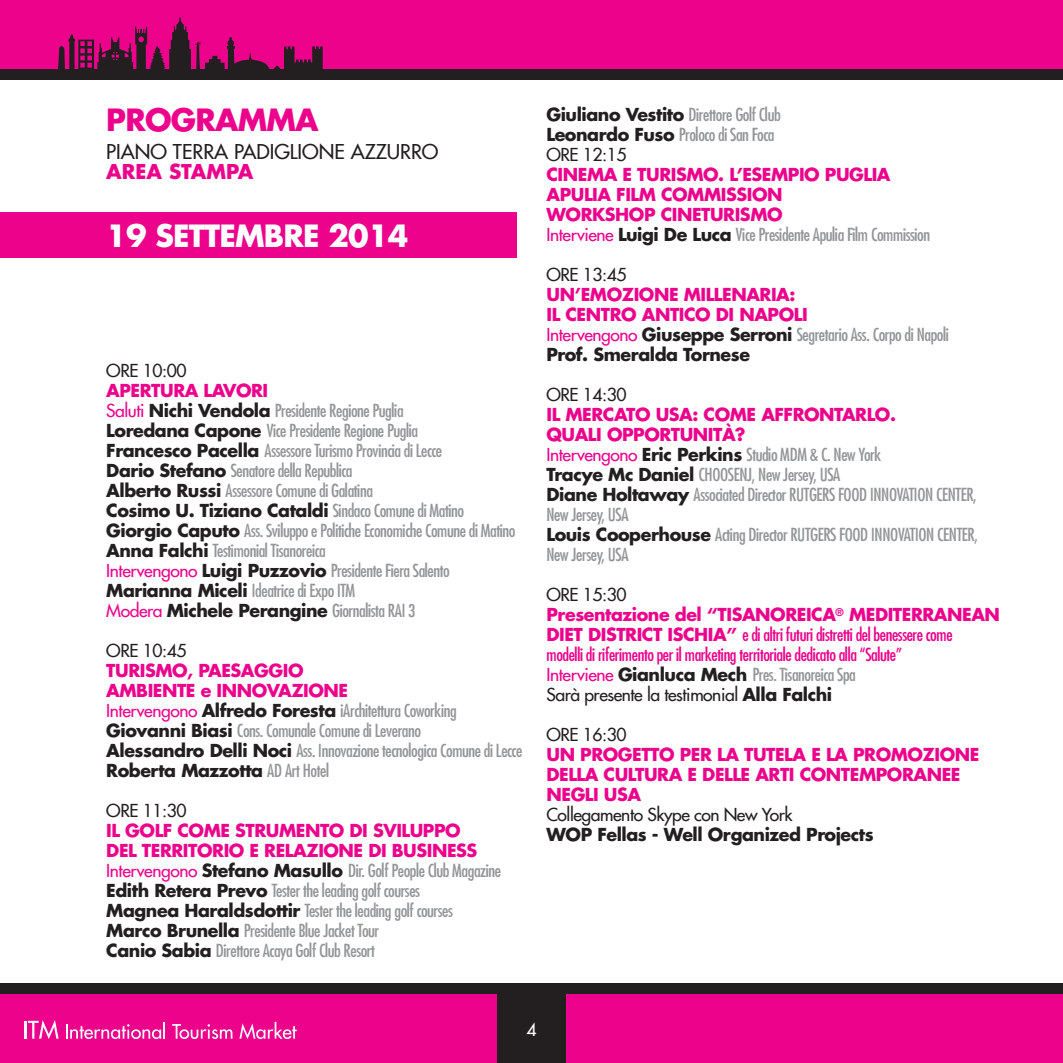
<style>
.page{position:relative;width:1063px;height:1063px;background:#fff}
.page>*{position:absolute;margin:0;border:0;box-sizing:border-box;transform-origin:0 0}
.t1{font:700 30px "Futura";letter-spacing:-.025em;color:#fff}
.t2{font:700 30px "Futura";letter-spacing:-.025em;color:#ed028c}
.t3{font:500 20px "Futura";color:#231f20}
.t4{font:700 20px "Futura";color:#ed028c}
.t5{font:condensed 17.5px "Futura";letter-spacing:-.025em;color:#939598}
.t6{font:700 17.5px/20px "Futura";letter-spacing:-.025em;color:#ed028c}
.t7{font:700 17.5px "Futura";letter-spacing:-.025em;color:#231f20}
.t8{font:500 17.5px "Futura";letter-spacing:-.025em;color:#231f20}
.t9{font:condensed 17.5px "Futura";letter-spacing:-.025em;color:#ed028c}
.t10{font:500 17.5px "Futura";color:#fff}
.s1{font-weight:500;font-stretch:normal;color:#ed028c}
.s2{font-weight:700;font-stretch:normal;color:#231f20}
.s3{font-weight:400;font-stretch:condensed;color:#939598}
.s4{font-weight:500;color:#ed028c}
.s5{font-weight:400;font-stretch:condensed}
.s6{font-weight:700}
</style>
<div class="page">
<div style="left:0;top:983px;width:1063px;height:80px;background:#231f20"></div>
<div style="left:0;top:994px;width:1063px;height:69px;background:#ed028c"></div>
<div style="left:0;top:0;width:1063px;height:80px;background:#231f20"></div>
<div style="left:0;top:0;width:1063px;height:69px;background:#ed028c"></div>
<div style="left:497px;top:988px;width:69px;height:75px;background:#231f20"></div>
<svg style="left:57px;top:18px;width:266px;height:51px"></svg>
<svg style="left:24px;top:1020px;width:35px;height:19px"></svg>
<svg style="left:66px;top:1022px;width:99px;height:17px"></svg>
<svg style="left:172px;top:1024px;width:60px;height:15px"></svg>
<svg style="left:239px;top:1022px;width:58px;height:17px"></svg>
<div style="left:0;top:212px;width:516px;height:46px;background:#ed028c"></div>
<p class="t2" style="left:106px;top:100px;width:214px">PROGRAMMA</p>
<p class="t3" style="left:106px;top:139px;width:334px">PIANO TERRA PADIGLIONE AZZURRO</p>
<p class="t4" style="left:106px;top:158px;width:149px">AREA STAMPA</p>
<p class="t1" style="left:106px;top:216px;width:304px">19 SETTEMBRE 2014</p>
<p class="t8" style="left:106px;top:359px;width:82px">ORE 10:00</p>
<p class="t6" style="left:106px;top:380px;width:163px">APERTURA LAVORI</p>
<p class="t5" style="left:106px;top:399px;width:299px"><span class="s1">Saluti</span> <span class="s2">Nichi Vendola</span> Presidente Regione Puglia</p>
<p class="t5" style="left:106px;top:419px;width:313px"><span class="s2">Loredana Capone</span> Vice Presidente Regione Puglia</p>
<p class="t5" style="left:106px;top:439px;width:338px"><span class="s2">Francesco Pacella</span> Assessore Turismo Provincia di Lecce</p>
<p class="t5" style="left:106px;top:459px;width:248px"><span class="s2">Dario Stefano</span> Senatore della Republica</p>
<p class="t5" style="left:106px;top:479px;width:268px"><span class="s2">Alberto Russi</span> Assessore Comune di Galatina</p>
<p class="t7" style="left:106px;top:498px;width:359px">Cosimo U. Tiziano Cataldi <span class="s3">Sindaco Comune di Matino</span></p>
<p class="t5" style="left:106px;top:519px;width:411px"><span class="s2">Giorgio Caputo</span> Ass. Sviluppo e Politiche Economiche Comune di Matino</p>
<p class="t5" style="left:106px;top:539px;width:221px"><span class="s2">Anna Falchi</span> Testimonial Tisanoreica</p>
<p class="t5" style="left:106px;top:559px;width:345px"><span class="s1">Intervengono</span> <span class="s2">Luigi Puzzovio</span> Presidente Fiera Salento</p>
<p class="t5" style="left:106px;top:579px;width:251px"><span class="s2">Marianna Miceli</span> Ideatrice di Expo ITM</p>
<p class="t7" style="left:106px;top:598px;width:311px"><span class="s4">Modera</span> Michele Perangine <span class="s3">Giornalista RAI 3</span></p>
<p class="t8" style="left:106px;top:639px;width:82px">ORE 10:45</p>
<p class="t6" style="left:106px;top:660px;width:199px">TURISMO, PAESAGGIO</p>
<p class="t6" style="left:106px;top:680px;width:243px">AMBIENTE e INNOVAZIONE</p>
<p class="t5" style="left:106px;top:699px;width:352px"><span class="s1">Intervengono</span> <span class="s2">Alfredo Foresta</span> iArchitettura Coworking</p>
<p class="t5" style="left:106px;top:719px;width:316px"><span class="s2">Giovanni Biasi</span> Cons. Comunale Comune di Leverano</p>
<p class="t5" style="left:106px;top:739px;width:418px"><span class="s2">Alessandro Delli Noci</span> Ass. Innovazione tecnologica Comune di Lecce</p>
<p class="t7" style="left:106px;top:758px;width:224px">Roberta Mazzotta <span class="s3">AD Art Hotel</span></p>
<p class="t8" style="left:106px;top:799px;width:82px">ORE 11:30</p>
<p class="t6" style="left:106px;top:820px;width:356px">IL GOLF COME STRUMENTO DI SVILUPPO</p>
<p class="t6" style="left:106px;top:840px;width:373px">DEL TERRITORIO E RELAZIONE DI BUSINESS</p>
<p class="t5" style="left:106px;top:859px;width:396px"><span class="s1">Intervengono</span> <span class="s2">Stefano Masullo</span> Dir. Golf People Club Magazine</p>
<p class="t5" style="left:106px;top:879px;width:315px"><span class="s2">Edith Retera Prevo</span> Tester the leading golf courses</p>
<p class="t5" style="left:106px;top:899px;width:348px"><span class="s2">Magnea Haraldsdottir</span> Tester the leading golf courses</p>
<p class="t5" style="left:106px;top:919px;width:274px"><span class="s2">Marco Brunella</span> Presidente Blue Jacket Tour</p>
<p class="t5" style="left:106px;top:939px;width:270px"><span class="s2">Canio Sabia</span> Direttore Acaya Golf Club Resort</p>
<p class="t5" style="left:546px;top:104px;width:236px"><span class="s2">Giuliano Vestito</span> Direttore Golf Club</p>
<p class="t5" style="left:546px;top:124px;width:229px"><span class="s2">Leonardo Fuso</span> Proloco di San Foca</p>
<p class="t8" style="left:546px;top:144px;width:82px">ORE 12:15</p>
<p class="t6" style="left:546px;top:165px;width:346px">CINEMA E TURISMO. L’ESEMPIO PUGLIA</p>
<p class="t6" style="left:546px;top:185px;width:238px">APULIA FILM COMMISSION</p>
<p class="t6" style="left:546px;top:205px;width:238px">WORKSHOP CINETURISMO</p>
<p class="t5" style="left:546px;top:224px;width:385px"><span class="s1">Interviene</span> <span class="s2">Luigi De Luca</span> Vice Presidente Apulia Film Commission</p>
<p class="t8" style="left:546px;top:264px;width:82px">ORE 13:45</p>
<p class="t6" style="left:546px;top:285px;width:251px">UN’EMOZIONE MILLENARIA:</p>
<p class="t6" style="left:546px;top:305px;width:263px">IL CENTRO ANTICO DI NAPOLI</p>
<p class="t5" style="left:546px;top:324px;width:404px"><span class="s1">Intervengono</span> <span class="s2">Giuseppe Serroni</span> Segretario Ass. Corpo di Napoli</p>
<p class="t7" style="left:546px;top:343px;width:205px">Prof. Smeralda Tornese</p>
<p class="t8" style="left:546px;top:384px;width:82px">ORE 14:30</p>
<p class="t6" style="left:546px;top:405px;width:351px">IL MERCATO USA: COME AFFRONTARLO.</p>
<p class="t6" style="left:546px;top:425px;width:201px">QUALI OPPORTUNITÀ?</p>
<p class="t5" style="left:546px;top:444px;width:336px"><span class="s1">Intervengono</span> <span class="s2">Eric Perkins</span> Studio MDM &amp; C. New York</p>
<p class="t5" style="left:546px;top:464px;width:295px"><span class="s2">Tracye Mc Daniel</span> CHOOSENJ, New Jersey, USA</p>
<p class="t5" style="left:546px;top:484px;width:432px"><span class="s2">Diane Holtaway</span> Associated Director RUTGERS FOOD INNOVATION CENTER,</p>
<p class="t5" style="left:546px;top:504px;width:84px">New Jersey, USA</p>
<p class="t5" style="left:546px;top:524px;width:433px"><span class="s2">Louis Cooperhouse</span> Acting Director RUTGERS FOOD INNOVATION CENTER,</p>
<p class="t5" style="left:546px;top:544px;width:84px">New Jersey, USA</p>
<p class="t8" style="left:546px;top:584px;width:82px">ORE 15:30</p>
<p class="t6" style="left:546px;top:605px;width:455px">Presentazione del “TISANOREICA<sup>®</sup> MEDITERRANEAN<br>DIET DISTRICT ISCHIA” <span class="s5">e di altri futuri distretti del benessere come</span></p>
<p class="t9" style="left:546px;top:644px;width:357px">modelli di riferimento per il marketing territoriale dedicato alla “Salute”</p>
<p class="t5" style="left:546px;top:664px;width:311px"><span class="s1">Interviene</span> <span class="s2">Gianluca Mech</span> Pres. Tisanoreica Spa</p>
<p class="t8" style="left:546px;top:684px;width:287px">Sarà presente la testimonial <span class="s6">Alla Falchi</span></p>
<p class="t8" style="left:546px;top:724px;width:82px">ORE 16:30</p>
<p class="t6" style="left:546px;top:745px;width:435px">UN PROGETTO PER LA TUTELA E LA PROMOZIONE</p>
<p class="t6" style="left:546px;top:765px;width:415px">DELLA CULTURA E DELLE ARTI CONTEMPORANEE</p>
<p class="t6" style="left:546px;top:785px;width:96px">NEGLI USA</p>
<p class="t8" style="left:546px;top:804px;width:247px">Collegamento Skype con New York</p>
<p class="t7" style="left:546px;top:823px;width:329px">WOP Fellas - Well Organized Projects</p>
<p class="t10" style="left:526px;top:1019px;width:12px">4</p>
</div>
